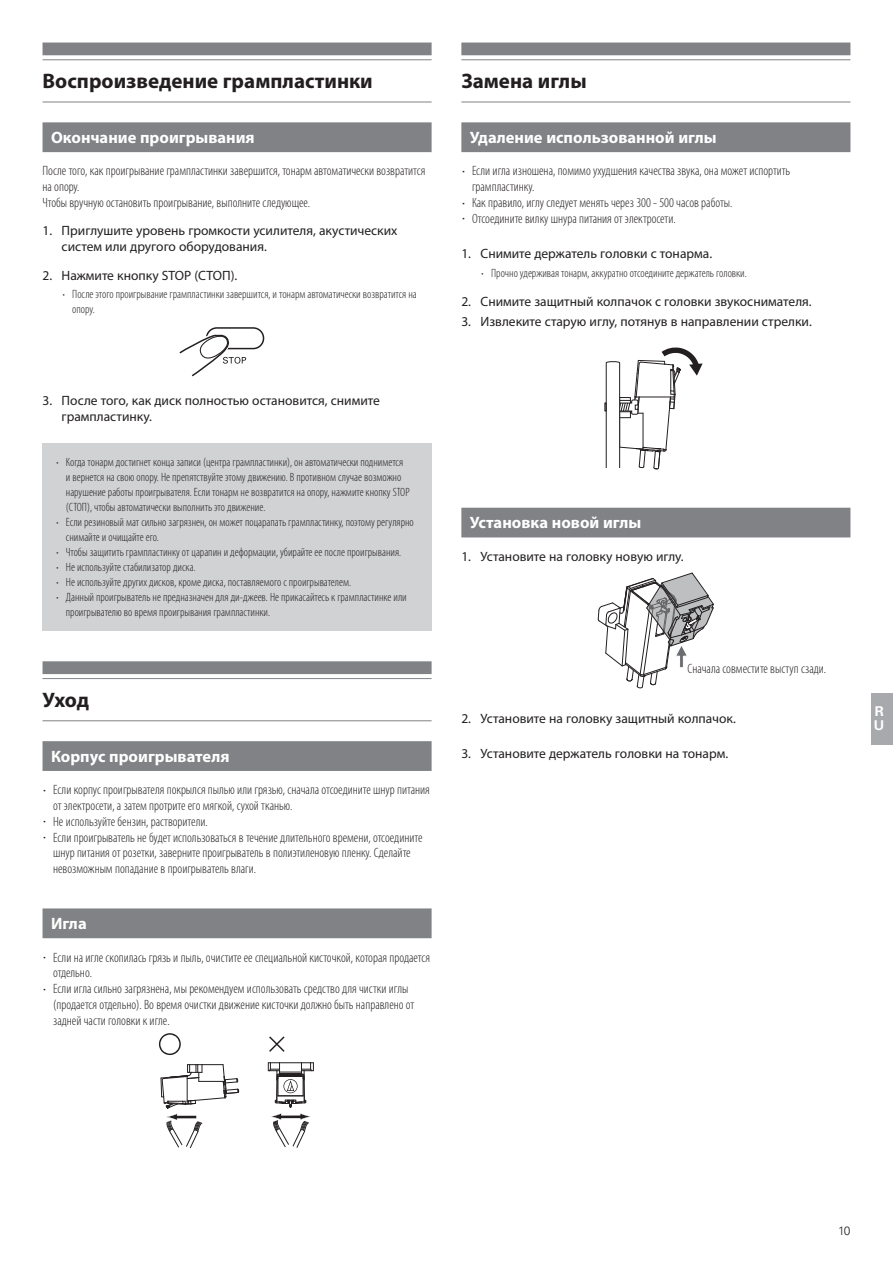
<style>
.page{position:relative;width:893px;height:1263px;background:#fff}
.page>*{position:absolute;margin:0;border:0;box-sizing:border-box;transform-origin:0 0}
.t1{font:700 21px "Myriad Pro";color:#231f20}
.t2{font:700 16.5px "Myriad Pro";color:#fff}
.t3{font:300 condensed 13.5px/15.8px "Myriad Pro";color:#231f20}
.t4{font:13.5px/15.8px "Myriad Pro";color:#231f20}
.t5{font:700 13.5px/13.5px "Univers LT Std";color:#fff}
.t6{font:300 condensed 12px/15px "Myriad Pro";color:#231f20}
.t7{font:300 12px "Univers LT Std";color:#231f20}
.s1{font-size:8.4px}
.s2{font-size:9.45px}
</style>
<div class="page">
<div style="left:872px;top:693px;width:21px;height:51px;background:#a8a9ad"></div>
<div style="left:43px;top:43px;width:389px;height:12px;background:#808285"></div>
<hr style="left:43px;top:59px;width:389px;height:1px;background:#808285">
<hr style="left:43px;top:102px;width:389px;height:1px;background:#808285">
<div style="left:43px;top:122px;width:389px;height:30px;background:#808285"></div>
<div style="left:43px;top:661px;width:389px;height:13px;background:#808285"></div>
<hr style="left:43px;top:678px;width:389px;height:1px;background:#808285">
<hr style="left:43px;top:720px;width:389px;height:1px;background:#808285">
<div style="left:43px;top:741px;width:389px;height:30px;background:#808285"></div>
<div style="left:43px;top:908px;width:389px;height:30px;background:#808285"></div>
<div style="left:43px;top:443px;width:389px;height:187px;background:#d1d2d4"></div>
<div style="left:461px;top:43px;width:389px;height:12px;background:#808285"></div>
<hr style="left:461px;top:59px;width:389px;height:1px;background:#808285">
<hr style="left:461px;top:102px;width:389px;height:1px;background:#808285">
<div style="left:461px;top:122px;width:389px;height:30px;background:#808285"></div>
<div style="left:461px;top:508px;width:389px;height:29px;background:#808285"></div>
<div style="left:206px;top:327px;width:58px;height:22px;border:2px solid #231f20;border-radius:10px"></div>
<svg style="left:179px;top:330px;width:67px;height:47px"></svg>
<svg style="left:159px;top:1033px;width:22px;height:22px"></svg>
<svg style="left:269px;top:1036px;width:16px;height:16px"></svg>
<svg style="left:268px;top:1062px;width:46px;height:86px"></svg>
<svg style="left:160px;top:1064px;width:79px;height:85px"></svg>
<svg style="left:605px;top:348px;width:98px;height:121px"></svg>
<svg style="left:598px;top:572px;width:116px;height:116px"></svg>
<h1 class="t1" style="left:43px;top:68px;width:332px">Воспроизведение грампластинки</h1>
<p class="t2" style="left:51px;top:126px;width:205px">Окончание проигрывания</p>
<p class="t3" style="left:43px;top:163px;width:384px">После того, как проигрывание грампластинки завершится, тонарм автоматически возвратится на опору.<br>Чтобы вручную остановить проигрывание, выполните следующее.</p>
<p class="t4" style="left:62px;top:223px;width:337px;text-indent:-19px">1. Приглушите уровень громкости усилителя, акустических систем или другого оборудования.</p>
<p class="t4" style="left:43px;top:267px;width:196px">2. Нажмите кнопку STOP (СТОП).</p>
<p class="t6" style="left:72px;top:287px;width:346px;text-indent:-10px"><span class="s1">•</span> После этого проигрывание грампластинки завершится, и тонарм автоматически возвратится на опору.</p>
<p class="t4" style="left:62px;top:392px;width:320px;text-indent:-19px">3. После того, как диск полностью остановится, снимите грампластинку.</p>
<p class="t6" style="left:66px;top:454px;width:345px;text-indent:-10px"><span class="s1">•</span> Когда тонарм достигнет конца записи (центра грампластинки), он автоматически поднимется и вернется на свою опору. Не препятствуйте этому движению. В противном случае возможно нарушение работы проигрывателя. Если тонарм не возвратится на опору, нажмите кнопку STOP (СТОП), чтобы автоматически выполнить это движение.</p>
<p class="t6" style="left:66px;top:514px;width:349px;text-indent:-10px"><span class="s1">•</span> Если резиновый мат сильно загрязнен, он может поцарапать грампластинку, поэтому регулярно снимайте и очищайте его.</p>
<p class="t6" style="left:56px;top:544px;width:346px"><span class="s1">•</span> Чтобы защитить грампластинку от царапин и деформации, убирайте ее после проигрывания.</p>
<p class="t6" style="left:56px;top:559px;width:141px"><span class="s1">•</span> Не используйте стабилизатор диска.</p>
<p class="t6" style="left:56px;top:574px;width:296px"><span class="s1">•</span> Не используйте других дисков, кроме диска, поставляемого с проигрывателем.</p>
<p class="t6" style="left:66px;top:589px;width:342px;text-indent:-10px"><span class="s1">•</span> Данный проигрыватель не предназначен для ди-джеев. Не прикасайтесь к грампластинке или проигрывателю во время проигрывания грампластинки.</p>
<h1 class="t1" style="left:43px;top:686px;width:48px">Уход</h1>
<p class="t2" style="left:51px;top:745px;width:180px">Корпус проигрывателя</p>
<p class="t3" style="left:53px;top:782px;width:378px;text-indent:-10px"><span class="s2">•</span> Если корпус проигрывателя покрылся пылью или грязью, сначала отсоедините шнур питания от электросети, а затем протрите его мягкой, сухой тканью.</p>
<p class="t3" style="left:44px;top:813px;width:166px"><span class="s2">•</span> Не используйте бензин, растворители.</p>
<p class="t3" style="left:53px;top:829px;width:371px;text-indent:-10px"><span class="s2">•</span> Если проигрыватель не будет использоваться в течение длительного времени, отсоедините шнур питания от розетки, заверните проигрыватель в полиэтиленовую пленку. Сделайте невозможным попадание в проигрыватель влаги.</p>
<p class="t2" style="left:51px;top:912px;width:37px">Игла</p>
<p class="t3" style="left:53px;top:949px;width:378px;text-indent:-10px"><span class="s2">•</span> Если на игле скопилась грязь и пыль, очистите ее специальной кисточкой, которая продается отдельно.</p>
<p class="t3" style="left:53px;top:981px;width:363px;text-indent:-10px"><span class="s2">•</span> Если игла сильно загрязнена, мы рекомендуем использовать средство для чистки иглы (продается отдельно). Во время очистки движение кисточки должно быть направлено от задней части головки к игле.</p>
<h1 class="t1" style="left:461px;top:68px;width:127px">Замена иглы</h1>
<p class="t2" style="left:470px;top:126px;width:248px">Удаление использованной иглы</p>
<p class="t3" style="left:472px;top:163px;width:320px;text-indent:-10px"><span class="s2">•</span> Если игла изношена, помимо ухудшения качества звука, она может испортить грампластинку.</p>
<p class="t3" style="left:462px;top:195px;width:271px"><span class="s2">•</span> Как правило, иглу следует менять через 300 - 500 часов работы.</p>
<p class="t3" style="left:462px;top:210px;width:215px"><span class="s2">•</span> Отсоедините вилку шнура питания от электросети.</p>
<p class="t4" style="left:461px;top:246px;width:252px">1. Снимите держатель головки с тонарма.</p>
<p class="t6" style="left:482px;top:266px;width:267px"><span class="s1">•</span> Прочно удерживая тонарм, аккуратно отсоедините держатель головки.</p>
<p class="t4" style="left:461px;top:294px;width:352px">2. Снимите защитный колпачок с головки звукоснимателя.</p>
<p class="t4" style="left:461px;top:314px;width:352px">3. Извлеките старую иглу, потянув в направлении стрелки.</p>
<p class="t2" style="left:470px;top:512px;width:173px">Установка новой иглы</p>
<p class="t4" style="left:461px;top:548px;width:224px">1. Установите на головку новую иглу.</p>
<p class="t3" style="left:688px;top:661px;width:140px">Сначала совместите выступ сзади.</p>
<p class="t4" style="left:461px;top:710px;width:276px">2. Установите на головку защитный колпачок.</p>
<p class="t4" style="left:461px;top:746px;width:268px">3. Установите держатель головки на тонарм.</p>
<p class="t5" style="left:874px;top:705px;width:11px">R<br>U</p>
<p class="t7" style="left:838px;top:1224px;width:14px">10</p>
</div>
